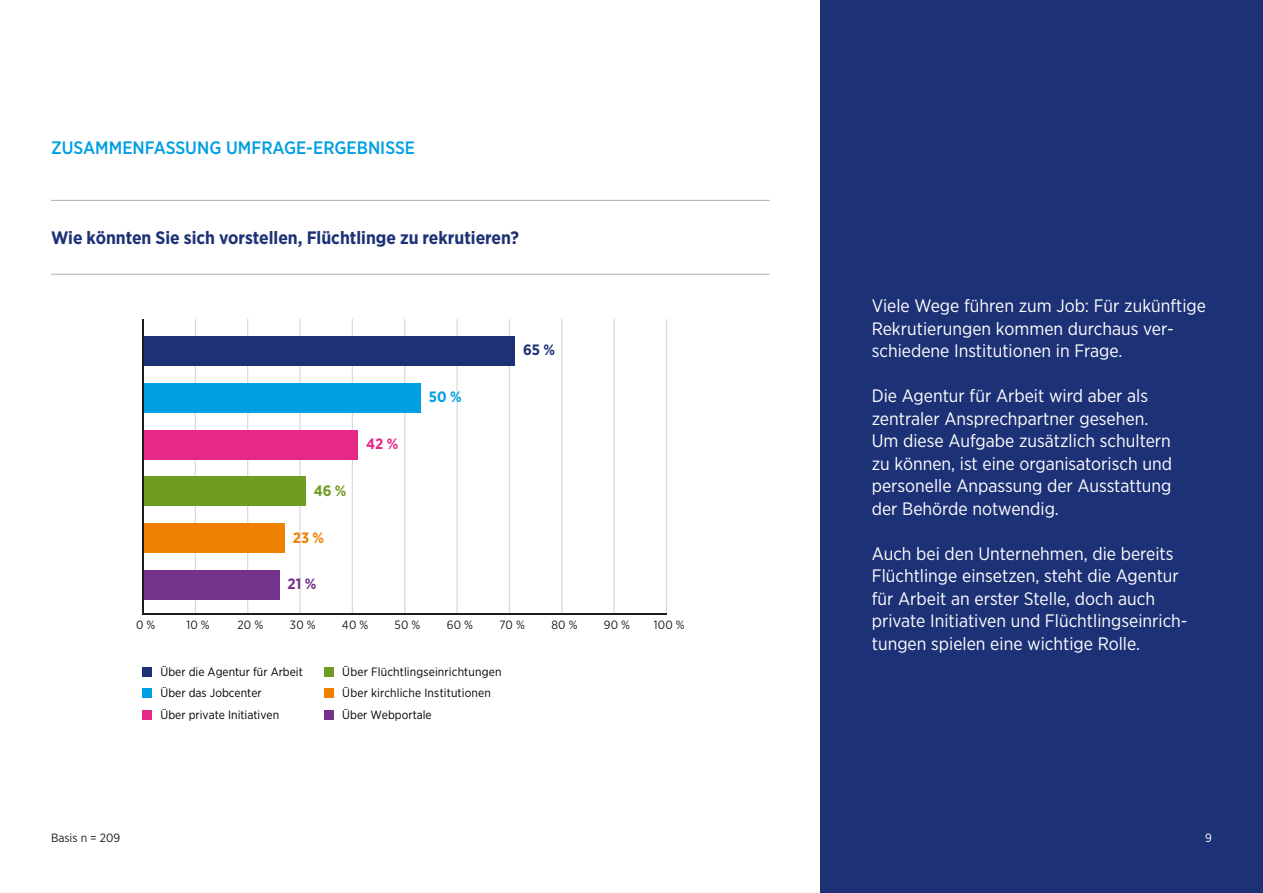
<style>
.page{position:relative;width:1263px;height:893px;background:#fff}
.page>*{position:absolute;margin:0;border:0;box-sizing:border-box;transform-origin:0 0}
.t1{font:18px/22.5px "Gotham Narrow";color:#fff}
.t2{font:700 18px "Gotham Narrow";color:#1d3176}
.t3{font:500 18px "Gotham Narrow";color:#009fe3}
.t4{font:700 15px "Gotham Narrow";color:#1d3176}
.t5{font:700 15px "Gotham Narrow";color:#009fe3}
.t6{font:700 15px "Gotham Narrow";color:#e62987}
.t7{font:700 15px "Gotham Narrow";color:#6f9d21}
.t8{font:700 15px "Gotham Narrow";color:#f08100}
.t9{font:700 15px "Gotham Narrow";color:#75328a}
.t10{font:12px/21.5px "Gotham Narrow";color:#000101}
.t11{font:12px "Gotham Narrow";color:#1d1d1b}
.t12{font:12px "Gotham Narrow";color:#fff}
</style>
<div class="page">
<div style="left:821px;top:0;width:442px;height:893px;background:#1d3176"></div>
<div style="left:142px;top:667px;width:10px;height:9px;background:#1d3176"></div>
<div style="left:142px;top:688px;width:10px;height:10px;background:#009fe3"></div>
<div style="left:142px;top:710px;width:10px;height:9px;background:#e62987"></div>
<div style="left:324px;top:667px;width:10px;height:9px;background:#6f9d21"></div>
<div style="left:324px;top:688px;width:10px;height:10px;background:#f08100"></div>
<div style="left:324px;top:710px;width:10px;height:9px;background:#75328a"></div>
<hr style="left:195px;top:319px;width:1px;height:295px;background:#dadada">
<hr style="left:247px;top:319px;width:1px;height:295px;background:#dadada">
<hr style="left:299px;top:319px;width:2px;height:295px;background:#dadada">
<hr style="left:352px;top:319px;width:1px;height:295px;background:#dadada">
<hr style="left:404px;top:319px;width:1px;height:295px;background:#dadada">
<hr style="left:456px;top:319px;width:2px;height:295px;background:#dadada">
<hr style="left:509px;top:319px;width:1px;height:295px;background:#dadada">
<hr style="left:561px;top:319px;width:1px;height:295px;background:#dadada">
<hr style="left:613px;top:319px;width:2px;height:295px;background:#dadada">
<hr style="left:666px;top:319px;width:1px;height:295px;background:#dadada">
<hr style="left:142px;top:613px;width:525px;height:1px;background:#1d1d1b">
<div style="left:143px;top:336px;width:372px;height:30px;background:#1d3176"></div>
<div style="left:143px;top:383px;width:277px;height:30px;background:#009fe3"></div>
<div style="left:143px;top:430px;width:215px;height:29px;background:#e62987"></div>
<div style="left:143px;top:477px;width:162px;height:29px;background:#6f9d21"></div>
<div style="left:143px;top:523px;width:141px;height:30px;background:#f08100"></div>
<div style="left:143px;top:570px;width:136px;height:30px;background:#75328a"></div>
<hr style="left:142px;top:319px;width:2px;height:295px;background:#1d1d1b">
<hr style="left:51px;top:274px;width:719px;height:1px;background:#b3b2b2">
<hr style="left:51px;top:200px;width:719px;height:1px;background:#b3b2b2">
<p class="t3" style="left:51px;top:137px;width:366px">ZUSAMMENFASSUNG UMFRAGE-ERGEBNISSE</p>
<p class="t2" style="left:51px;top:226px;width:470px">Wie könnten Sie sich vorstellen, Flüchtlinge zu rekrutieren?</p>
<p class="t7" style="left:314px;top:481px;width:34px">46 %</p>
<p class="t8" style="left:293px;top:528px;width:33px">23 %</p>
<p class="t9" style="left:288px;top:574px;width:30px">21 %</p>
<p class="t6" style="left:366px;top:434px;width:34px">42 %</p>
<p class="t5" style="left:429px;top:387px;width:34px">50 %</p>
<p class="t4" style="left:523px;top:340px;width:33px">65 %</p>
<p class="t11" style="left:136px;top:617px;width:21px">0 %</p>
<p class="t11" style="left:186px;top:617px;width:25px">10 %</p>
<p class="t11" style="left:238px;top:617px;width:27px">20 %</p>
<p class="t11" style="left:290px;top:617px;width:27px">30 %</p>
<p class="t11" style="left:342px;top:617px;width:28px">40 %</p>
<p class="t11" style="left:394px;top:617px;width:27px">50 %</p>
<p class="t11" style="left:447px;top:617px;width:28px">60 %</p>
<p class="t11" style="left:499px;top:617px;width:27px">70 %</p>
<p class="t11" style="left:551px;top:617px;width:28px">80 %</p>
<p class="t11" style="left:604px;top:617px;width:28px">90 %</p>
<p class="t11" style="left:654px;top:617px;width:33px">100 %</p>
<p class="t10" style="left:161px;top:661px;width:144px">Über die Agentur für Arbeit<br>Über das Jobcenter<br>Über private Initiativen</p>
<p class="t10" style="left:342px;top:661px;width:161px">Über Flüchtlingseinrichtungen<br>Über kirchliche Institutionen<br>Über Webportale</p>
<p class="t11" style="left:51px;top:830px;width:71px">Basis n = 209</p>
<p class="t1" style="left:872px;top:294px;width:336px">Viele Wege führen zum Job: Für zukünftige<br>Rekrutierungen kommen durchaus ver&shy;schiedene Institutionen in Frage.</p>
<p class="t1" style="left:872px;top:384px;width:302px">Die Agentur für Arbeit wird aber als zentraler Ansprechpartner gesehen.<br>Um diese Aufgabe zusätzlich schultern zu können, ist eine organisatorisch und personelle Anpassung der Ausstattung der Behörde notwendig.</p>
<p class="t1" style="left:872px;top:542px;width:317px">Auch bei den Unternehmen, die bereits Flüchtlinge einsetzen, steht die Agentur für Arbeit an erster Stelle, doch auch private Initiativen und Flüchtlingseinrich&shy;tungen spielen eine wichtige Rolle.</p>
<p class="t12" style="left:1205px;top:830px;width:8px">9</p>
</div>
